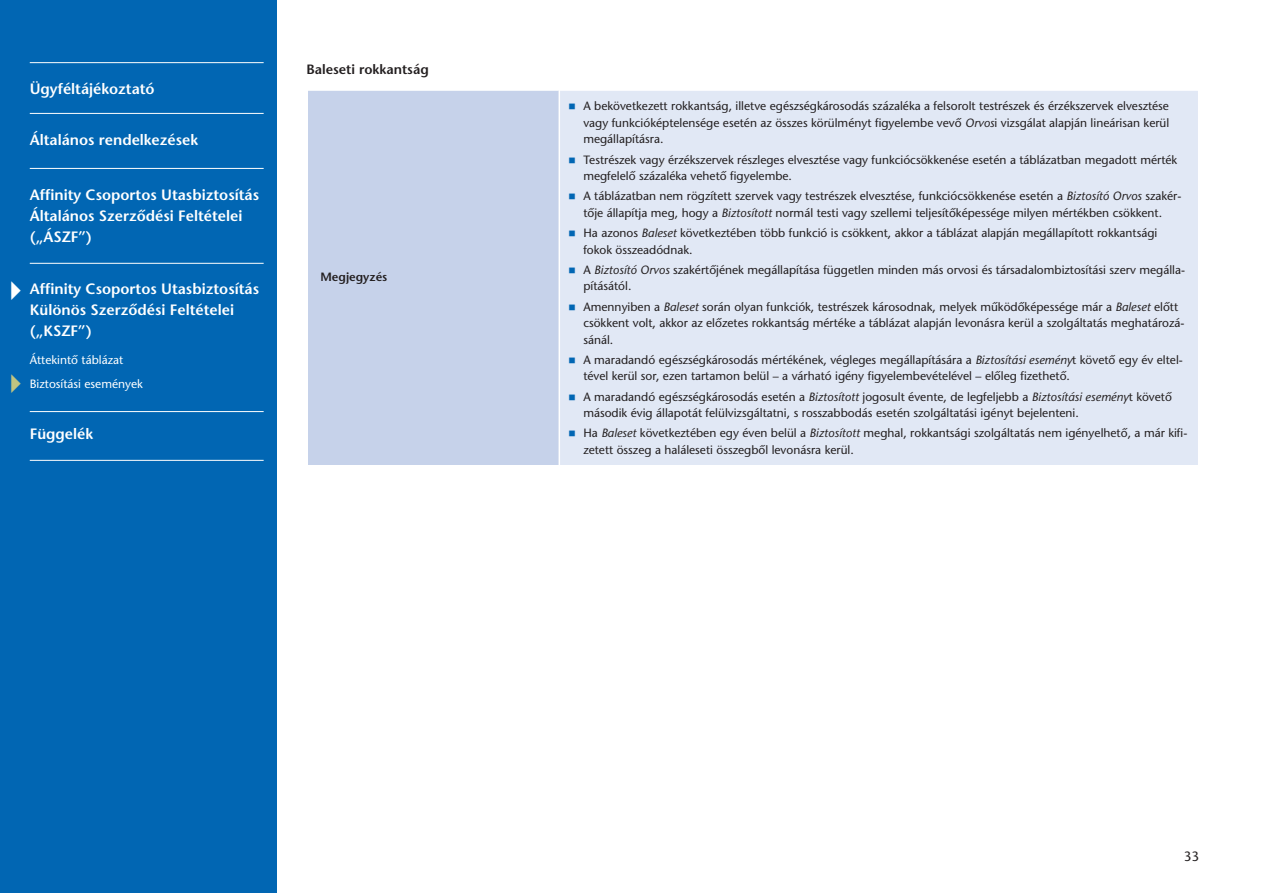
<style>
.page{position:relative;width:1263px;height:893px;background:#fff}
.page>*{position:absolute;margin:0;border:0;box-sizing:border-box;transform-origin:0 0}
.t1{font:15px/21px "ITC Stone Sans M Semi";color:#fff}
.t2{font:13.5px "ITC Stone Sans M Semi";color:#231f20}
.t3{font:13.5px "ITC Stone Sans M";color:#231f20}
.t4{font:12px/16.5px "ITC Stone Sans M";color:#231f20}
.t5{font:12px "ITC Stone Sans M";color:#fff}
.t6{font:12px "ITC Stone Sans M Semi";color:#231f20}
.s1{color:#0166b3}
.s2{font-style:italic}
</style>
<div class="page">
<div style="left:0;top:0;width:276px;height:893px;background:#0166b3"></div>
<hr style="left:30px;top:62px;width:234px;height:1px;background:#fff">
<hr style="left:30px;top:113px;width:234px;height:1px;background:#fff">
<hr style="left:30px;top:168px;width:234px;height:1px;background:#fff">
<hr style="left:30px;top:263px;width:234px;height:1px;background:#fff">
<hr style="left:30px;top:411px;width:234px;height:1px;background:#fff">
<hr style="left:30px;top:460px;width:234px;height:1px;background:#fff">
<svg style="left:308px;top:90px;width:890px;height:375px;background:#d9e1f1"></svg>
<hr style="left:559px;top:91px;width:1px;height:374px;background:#fff">
<p class="t1" style="left:30px;top:80px;width:126px">Ügyféltájékoztató</p>
<p class="t1" style="left:30px;top:130px;width:170px">Általános rendelkezések</p>
<p class="t1" style="left:30px;top:185px;width:231px">Affinity Csoportos Utasbiztosítás<br>Általános Szerződési Feltételei („ÁSZF”)</p>
<p class="t1" style="left:30px;top:280px;width:231px">Affinity Csoportos Utasbiztosítás<br>Különös Szerződési Feltételei („KSZF”)</p>
<p class="t5" style="left:30px;top:355px;width:95px">Áttekintő táblázat</p>
<p class="t5" style="left:30px;top:379px;width:115px">Biztosítási események</p>
<p class="t1" style="left:30px;top:424px;width:65px">Függelék</p>
<p class="t2" style="left:306px;top:64px;width:124px">Baleseti rokkantság</p>
<p class="t6" style="left:320px;top:272px;width:68px">Megjegyzés</p>
<p class="t4" style="left:583px;top:99px;width:587px;text-align:justify;text-indent:-15px"><span class="s1">■</span> A bekövetkezett rokkantság, illetve egészségkárosodás százaléka a felsorolt testrészek és érzékszervek elvesztése vagy funkcióképtelensége esetén az összes körülményt figyelembe vevő <span class="s2">Orvos</span>i vizsgálat alapján lineárisan kerül megállapításra.</p>
<p class="t4" style="left:583px;top:152px;width:595px;text-indent:-15px"><span class="s1">■</span> Testrészek vagy érzékszervek részleges elvesztése vagy funkciócsökkenése esetén a táblázatban megadott mérték megfelelő százaléka vehető figyelembe.</p>
<p class="t4" style="left:569px;top:189px;width:614px;text-align:center"><span class="s1">■</span> A táblázatban nem rögzített szervek vagy testrészek elvesztése, funkciócsökkenése esetén a <span class="s2">Biztosító Orvos</span> szakér&shy;tője állapítja meg, hogy a <span class="s2">Biztosított</span> normál testi vagy szellemi teljesítőképessége milyen mértékben csökkent.</p>
<p class="t4" style="left:583px;top:226px;width:576px;text-indent:-15px"><span class="s1">■</span> Ha azonos <span class="s2">Baleset</span> következtében több funkció is csökkent, akkor a táblázat alapján megállapított rokkantsági fokok összeadódnak.</p>
<p class="t4" style="left:583px;top:263px;width:603px;text-indent:-15px"><span class="s1">■</span> A <span class="s2">Biztosító Orvos</span> szakértőjének megállapítása független minden más orvosi és társadalombiztosítási szerv megálla&shy;pításától.</p>
<p class="t4" style="left:583px;top:299px;width:603px;text-indent:-15px"><span class="s1">■</span> Amennyiben a <span class="s2">Baleset</span> során olyan funkciók, testrészek károsodnak, melyek működőképessége már a <span class="s2">Baleset</span> előtt csökkent volt, akkor az előzetes rokkantság mértéke a táblázat alapján levonásra kerül a szolgáltatás meghatározá&shy;sánál.</p>
<p class="t4" style="left:583px;top:353px;width:601px;text-indent:-15px"><span class="s1">■</span> A maradandó egészségkárosodás mértékének, végleges megállapítására a <span class="s2">Biztosítási esemény</span>t követő egy év eltel&shy;tével kerül sor, ezen tartamon belül – a várható igény figyelembevételével – előleg fizethető.</p>
<p class="t4" style="left:583px;top:389px;width:590px;text-indent:-15px"><span class="s1">■</span> A maradandó egészségkárosodás esetén a <span class="s2">Biztosított</span> jogosult évente, de legfeljebb a <span class="s2">Biztosítási esemény</span>t követő második évig állapotát felülvizsgáltatni, s rosszabbodás esetén szolgáltatási igényt bejelenteni.</p>
<p class="t4" style="left:583px;top:426px;width:605px;text-indent:-15px"><span class="s1">■</span> Ha <span class="s2">Baleset</span> következtében egy éven belül a <span class="s2">Biztosított</span> meghal, rokkantsági szolgáltatás nem igényelhető, a már kifi&shy;zetett összeg a haláleseti összegből levonásra kerül.</p>
<p class="t3" style="left:1184px;top:851px;width:17px">33</p>
</div>
